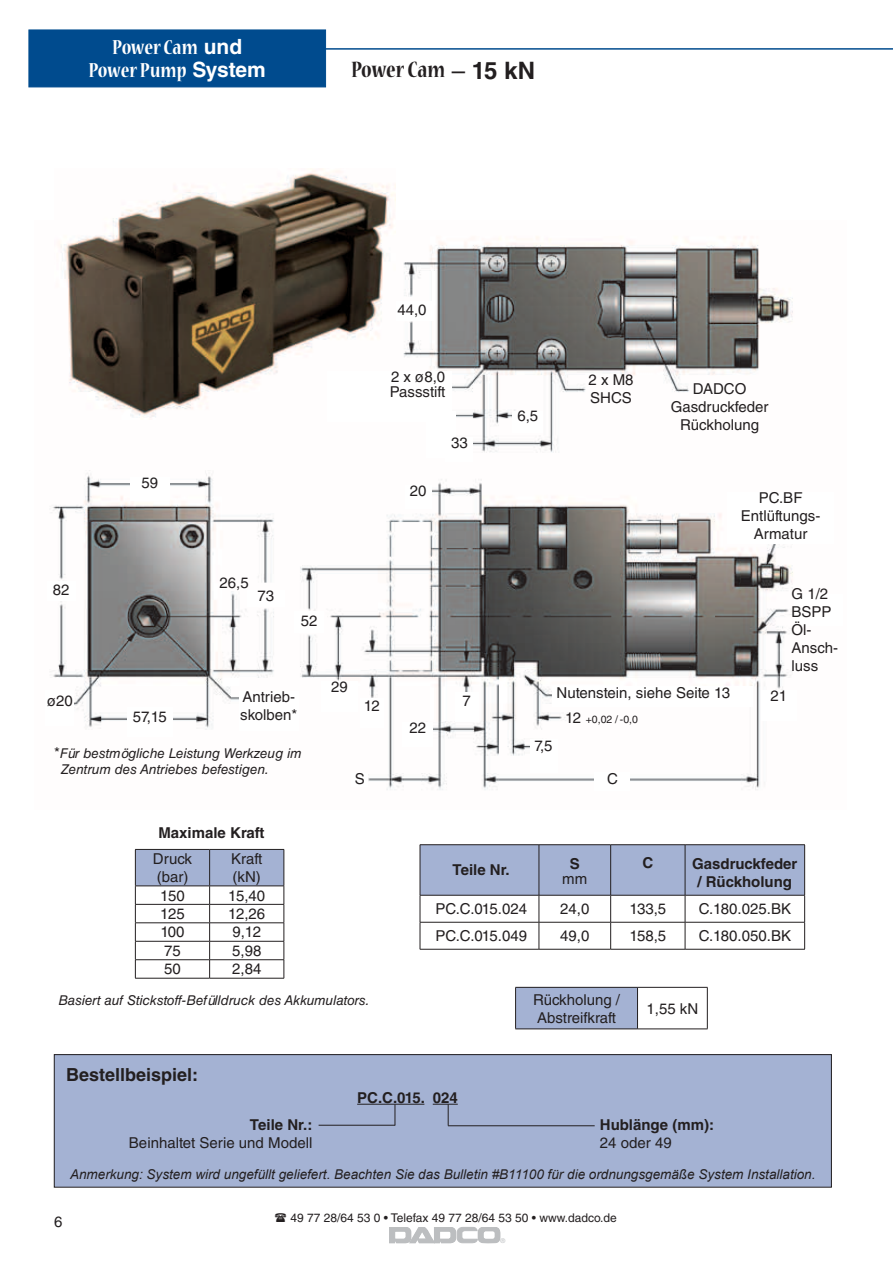
<style>
.page{position:relative;width:893px;height:1263px;background:#fff}
.page>*{position:absolute;margin:0;border:0;box-sizing:border-box;transform-origin:0 0}
.t1{font:700 condensed 24.75px "Nueva Std";letter-spacing:-.01em;color:#231f20}
.t2{font:700 condensed 22.5px/23.2px "Nueva Std";color:#fff;text-align:center}
.t3{font:700 18px "Helvetica LT Std";color:#231f20}
.t4{font:15px/18px "Helvetica LT Std";color:#231f20}
.t5{font:700 15px/18px "Helvetica LT Std";color:#231f20;text-align:center}
.t6{font:italic 13.5px/16.2px "Helvetica LT Std";color:#231f20}
.t7{font:italic 13.5px "Arial";color:#231f20}
.t8{font:12px "Helvetica LT Std";color:#231f20}
.t9{font:10.5px "Helvetica LT Std";color:#231f20}
.t10{font:6.45px "Helvetica LT Std";color:#bcbec0}
.s1{font-family:"Helvetica LT Std";font-stretch:normal;font-size:21px}
.s2{font-family:"Helvetica LT Std";font-weight:400;font-stretch:normal;font-size:24px}
.s3{font-family:"Helvetica LT Std";font-stretch:normal;font-size:24px}
.s4{font-style:normal;font-size:15px}
</style>
<div class="page">
<div style="left:29px;top:30px;width:297px;height:57px;background:#004b8e"></div>
<hr style="left:295px;top:48px;width:598px;height:2px;background:#004b8e">
<svg style="left:389px;top:1227px;width:111px;height:16px"></svg>
<img style="left:50px;top:236px;width:743px;height:554px">
<div style="left:54px;top:1054px;width:777px;height:133px;background:#a4b2d3"></div>
<div style="left:54px;top:1054px;width:778px;height:133px;border:1px solid #231f20"></div>
<hr style="left:357px;top:1104px;width:67px;height:1px;background:#231f20">
<hr style="left:319px;top:1125px;width:76px;height:1px;background:#231f20">
<svg style="left:395px;top:1104px;width:1px;height:21px"></svg>
<svg style="left:433px;top:1104px;width:25px;height:21px"></svg>
<hr style="left:448px;top:1125px;width:147px;height:1px;background:#231f20">
<hr style="left:420px;top:949px;width:119px;height:1px;background:#231f20">
<hr style="left:539px;top:949px;width:72px;height:1px;background:#231f20">
<hr style="left:611px;top:949px;width:74px;height:1px;background:#231f20">
<hr style="left:420px;top:844px;width:119px;height:1px;background:#231f20">
<hr style="left:611px;top:844px;width:74px;height:1px;background:#231f20">
<hr style="left:685px;top:844px;width:120px;height:1px;background:#231f20">
<svg style="left:420px;top:845px;width:385px;height:104px"></svg>
<hr style="left:685px;top:949px;width:120px;height:1px;background:#231f20">
<hr style="left:539px;top:844px;width:72px;height:1px;background:#231f20">
<hr style="left:539px;top:845px;width:1px;height:50px;background:#231f20">
<hr style="left:610px;top:845px;width:1px;height:50px;background:#231f20">
<hr style="left:539px;top:895px;width:72px;height:1px;background:#231f20">
<div style="left:516px;top:987px;width:121px;height:42px;background:#a4b2d3"></div>
<hr style="left:515px;top:987px;width:122px;height:1px;background:#231f20">
<hr style="left:515px;top:987px;width:1px;height:42px;background:#231f20">
<hr style="left:637px;top:987px;width:71px;height:1px;background:#231f20">
<hr style="left:637px;top:987px;width:1px;height:42px;background:#231f20">
<hr style="left:707px;top:987px;width:1px;height:42px;background:#231f20">
<hr style="left:515px;top:1029px;width:122px;height:1px;background:#231f20">
<hr style="left:637px;top:1029px;width:71px;height:1px;background:#231f20">
<div style="left:390px;top:302px;width:44px;height:19px;background:#fff"></div>
<div style="left:46px;top:690px;width:28px;height:36px;background:#fff"></div>
<div style="left:512px;top:411px;width:31px;height:21px;background:#fff"></div>
<div style="left:405px;top:485px;width:26px;height:24px;background:#fff"></div>
<div style="left:727px;top:493px;width:107px;height:51px;background:#fff"></div>
<div style="left:761px;top:690px;width:36px;height:31px;background:#fff"></div>
<div style="left:294px;top:611px;width:30px;height:22px;background:#fff"></div>
<div style="left:321px;top:681px;width:37px;height:31px;background:#fff"></div>
<div style="left:352px;top:773px;width:16px;height:13px;background:#fff"></div>
<div style="left:552px;top:687px;width:200px;height:20px;background:#fff"></div>
<div style="left:403px;top:722px;width:30px;height:25px;background:#fff"></div>
<div style="left:530px;top:740px;width:27px;height:33px;background:#fff"></div>
<div style="left:595px;top:773px;width:35px;height:18px;background:#fff"></div>
<div style="left:130px;top:477px;width:40px;height:24px;background:#fff"></div>
<div style="left:247px;top:590px;width:37px;height:17px;background:#fff"></div>
<div style="left:47px;top:581px;width:28px;height:20px;background:#fff"></div>
<div style="left:127px;top:708px;width:46px;height:29px;background:#fff"></div>
<div style="left:239px;top:691px;width:59px;height:40px;background:#fff"></div>
<img style="left:54px;top:168px;width:342px;height:251px">
<div style="left:360px;top:698px;width:24px;height:30px;background:#fff"></div>
<div style="left:426px;top:411px;width:30px;height:47px;background:#fff"></div>
<div style="left:446px;top:437px;width:27px;height:24px;background:#fff"></div>
<div style="left:327px;top:371px;width:125px;height:50px;background:#fff"></div>
<div style="left:455px;top:692px;width:23px;height:30px;background:#fff"></div>
<svg style="left:135px;top:849px;width:150px;height:129px"></svg>
<hr style="left:135px;top:978px;width:75px;height:1px;background:#231f20">
<hr style="left:210px;top:978px;width:74px;height:1px;background:#231f20">
<hr style="left:135px;top:849px;width:75px;height:1px;background:#231f20">
<hr style="left:135px;top:850px;width:1px;height:36px;background:#231f20">
<hr style="left:210px;top:849px;width:74px;height:1px;background:#231f20">
<hr style="left:209px;top:850px;width:1px;height:36px;background:#231f20">
<hr style="left:284px;top:850px;width:1px;height:36px;background:#231f20">
<h2 class="t2" style="left:89px;top:37px;width:179px">Power Cam <span class="s1">und<br></span>Power Pump <span class="s1">System</span></h2>
<h1 class="t1" style="left:351px;top:58px;width:185px">Power Cam <span class="s2">–</span> <span class="s3">15 kN</span></h1>
<p class="t4" style="left:397px;top:301px;width:31px">44,0</p>
<p class="t4" style="left:142px;top:474px;width:18px">59</p>
<p class="t4" style="left:390px;top:369px;width:57px;line-height:15px">2 x ø8,0<br>Passstift</p>
<p class="t4" style="left:410px;top:482px;width:18px">20</p>
<p class="t4" style="left:451px;top:433px;width:18px">33</p>
<p class="t4" style="left:53px;top:581px;width:18px">82</p>
<p class="t4" style="left:219px;top:574px;width:31px">26,5</p>
<p class="t4" style="left:258px;top:587px;width:18px">73</p>
<p class="t4" style="left:301px;top:612px;width:18px">52</p>
<p class="t4" style="left:47px;top:691px;width:27px">ø20</p>
<p class="t4" style="left:133px;top:707px;width:36px">57,15</p>
<p class="t4" style="left:240px;top:688px;width:59px">Antrieb&shy;skolben*</p>
<p class="t6" style="left:61px;top:745px;width:242px;text-indent:-7px"><span class="s4">*</span>Für bestmögliche Leistung Werkzeug im<br>Zentrum des Antriebes befestigen.</p>
<p class="t4" style="left:331px;top:678px;width:18px">29</p>
<p class="t4" style="left:364px;top:696px;width:18px">12</p>
<p class="t4" style="left:355px;top:770px;width:12px">S</p>
<p class="t4" style="left:410px;top:719px;width:18px">22</p>
<p class="t4" style="left:462px;top:691px;width:10px">7</p>
<p class="t4" style="left:517px;top:407px;width:22px">6,5</p>
<p class="t4" style="left:589px;top:370px;width:47px">2 x M8<br>SHCS</p>
<p class="t4" style="left:671px;top:380px;width:99px;text-align:center">DADCO<br>Gasdruckfeder<br>Rückholung</p>
<p class="t4" style="left:741px;top:489px;width:81px;text-align:center">PC.BF<br>Entlüftungs-<br>Armatur</p>
<p class="t4" style="left:556px;top:683px;width:175px">Nutenstein, siehe Seite 13</p>
<p class="t4" style="left:565px;top:709px;width:18px">12</p>
<p class="t9" style="left:586px;top:713px;width:54px">+0,02 / -0,0</p>
<p class="t4" style="left:791px;top:585px;width:48px">G 1/2<br>BSPP<br>Öl-<br>Ansch&shy;luss</p>
<p class="t4" style="left:770px;top:687px;width:18px">21</p>
<p class="t4" style="left:534px;top:736px;width:20px">7,5</p>
<p class="t4" style="left:607px;top:769px;width:12px">C</p>
<p class="t5" style="left:158px;top:824px;width:107px">Maximale Kraft</p>
<p class="t4" style="left:153px;top:850px;width:41px">Druck (bar)</p>
<p class="t4" style="left:231px;top:850px;width:32px">Kraft (kN)</p>
<p class="t4" style="left:160px;top:886px;width:26px">150</p>
<p class="t4" style="left:228px;top:886px;width:38px">15,40</p>
<p class="t4" style="left:160px;top:905px;width:26px">125</p>
<p class="t4" style="left:228px;top:905px;width:38px">12,26</p>
<p class="t4" style="left:160px;top:923px;width:26px">100</p>
<p class="t4" style="left:232px;top:923px;width:30px">9,12</p>
<p class="t4" style="left:164px;top:942px;width:18px">75</p>
<p class="t4" style="left:232px;top:942px;width:31px">5,98</p>
<p class="t4" style="left:164px;top:960px;width:18px">50</p>
<p class="t4" style="left:232px;top:960px;width:31px">2,84</p>
<p class="t5" style="left:452px;top:861px;width:59px">Teile Nr.</p>
<p class="t5" style="left:570px;top:855px;width:12px">S</p>
<p class="t4" style="left:562px;top:870px;width:26px">mm</p>
<p class="t5" style="left:642px;top:853px;width:12px">C</p>
<p class="t5" style="left:692px;top:855px;width:107px">Gasdruckfeder / Rückholung</p>
<p class="t4" style="left:435px;top:900px;width:93px">PC.C.015.024</p>
<p class="t4" style="left:560px;top:900px;width:31px">24,0</p>
<p class="t4" style="left:629px;top:900px;width:38px">133,5</p>
<p class="t4" style="left:699px;top:900px;width:94px">C.180.025.BK</p>
<p class="t4" style="left:435px;top:927px;width:93px">PC.C.015.049</p>
<p class="t4" style="left:560px;top:927px;width:31px">49,0</p>
<p class="t4" style="left:629px;top:927px;width:38px">158,5</p>
<p class="t4" style="left:699px;top:927px;width:94px">C.180.050.BK</p>
<p class="t6" style="left:58px;top:992px;width:313px">Basiert auf Stickstoff-Befülldruck des Akkumulators.</p>
<p class="t3" style="left:66px;top:1064px;width:133px">Bestellbeispiel:</p>
<p class="t5" style="left:250px;top:1115px;width:64px">Teile Nr.:</p>
<p class="t4" style="left:129px;top:1133px;width:185px">Beinhaltet Serie und Modell</p>
<p class="t5" style="left:357px;top:1088px;width:102px">PC.C.015. 024</p>
<p class="t4" style="left:533px;top:990px;width:89px">Rückholung /<br>Abstreifkraft</p>
<p class="t4" style="left:647px;top:999px;width:53px">1,55 kN</p>
<p class="t5" style="left:600px;top:1115px;width:116px">Hublänge (mm):</p>
<p class="t4" style="left:600px;top:1134px;width:73px">24 oder 49</p>
<p class="t7" style="left:70px;top:1165px;width:747px">Anmerkung: System wird ungefüllt geliefert. Beachten Sie das Bulletin #B11100 für die ordnungsgemäße System Installation.</p>
<p class="t4" style="left:54px;top:1213px;width:10px">6</p>
<p class="t8" style="left:291px;top:1211px;width:328px">49 77 28/64 53 0 • Telefax 49 77 28/64 53 50 • www.dadco.de</p>
<p class="t10" style="left:500px;top:1237px;width:6px">®</p>
</div>
